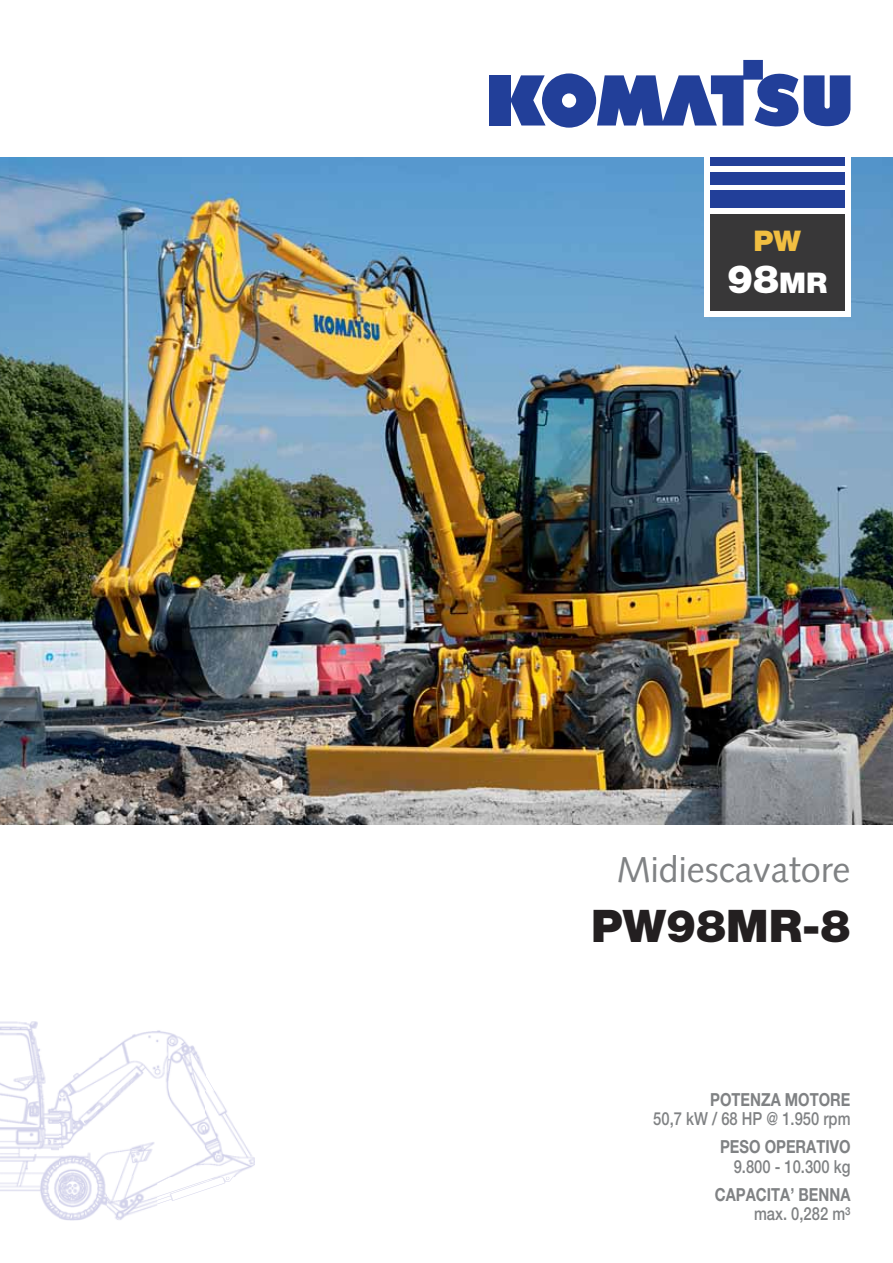
<style>
.page{position:relative;width:893px;height:1263px;background:#fff}
.page>*{position:absolute;margin:0;border:0;box-sizing:border-box;transform-origin:0 0}
.t1{font:900 45px "Helvetica Neue LT Pro";color:#231f20}
.t2{font:900 39px "Helvetica Neue LT Pro";color:#fff}
.t3{font:36px "Syntax LTCE";color:#808284}
.t4{font:900 28.5px "Helvetica Neue LT Pro";color:#f1be41}
.t5{font:500 18px "Helvetica Neue LT Pro";color:#808284;scale:.82 1}
.t6{font:700 18px "Helvetica Neue LT Pro";color:#808284;scale:.82 1}
.s1{font-size:28.5px}
</style>
<div class="page">
<div style="left:489px;top:75px;width:21px;height:51px;background:#223f99"></div>
<svg style="left:510px;top:60px;width:340px;height:68px"></svg>
<img style="left:0;top:157px;width:893px;height:668px">
<div style="left:704px;top:153px;width:146px;height:163px;background:#fff"></div>
<div style="left:710px;top:214px;width:134px;height:96px;background:#383738"></div>
<div style="left:710px;top:191px;width:134px;height:17px;background:#223f99"></div>
<div style="left:710px;top:172px;width:134px;height:13px;background:#223f99"></div>
<div style="left:710px;top:157px;width:134px;height:9px;background:#223f99"></div>
<svg style="left:158px;top:1178px;width:74px;height:26px"></svg>
<svg style="left:207px;top:1078px;width:7px;height:12px"></svg>
<img style="left:0;top:1021px;width:59px;height:197px">
<img style="left:109px;top:1030px;width:98px;height:148px">
<img style="left:59px;top:1052px;width:50px;height:168px">
<img style="left:206px;top:1090px;width:49px;height:88px">
<img style="left:108px;top:1177px;width:50px;height:43px">
<h3 class="t4" style="left:753px;top:231px;width:49px">PW</h3>
<h2 class="t2" style="left:727px;top:266px;width:102px">98<span class="s1">MR</span></h2>
<h3 class="t3" style="left:617px;top:852px;width:235px">Midiescavatore</h3>
<h1 class="t1" style="left:591px;top:910px;width:261px">PW98MR-8</h1>
<p class="t6" style="left:710px;top:1093px;width:173px">POTENZA MOTORE</p>
<p class="t5" style="left:653px;top:1113px;width:242px">50,7 kW / 68 HP @ 1.950 rpm</p>
<p class="t6" style="left:720px;top:1141px;width:161px">PESO OPERATIVO</p>
<p class="t5" style="left:734px;top:1160px;width:144px">9.800 - 10.300 kg</p>
<p class="t6" style="left:715px;top:1188px;width:167px">CAPACITA’ BENNA</p>
<p class="t5" style="left:754px;top:1208px;width:119px">max. 0,282 m³</p>
</div>
